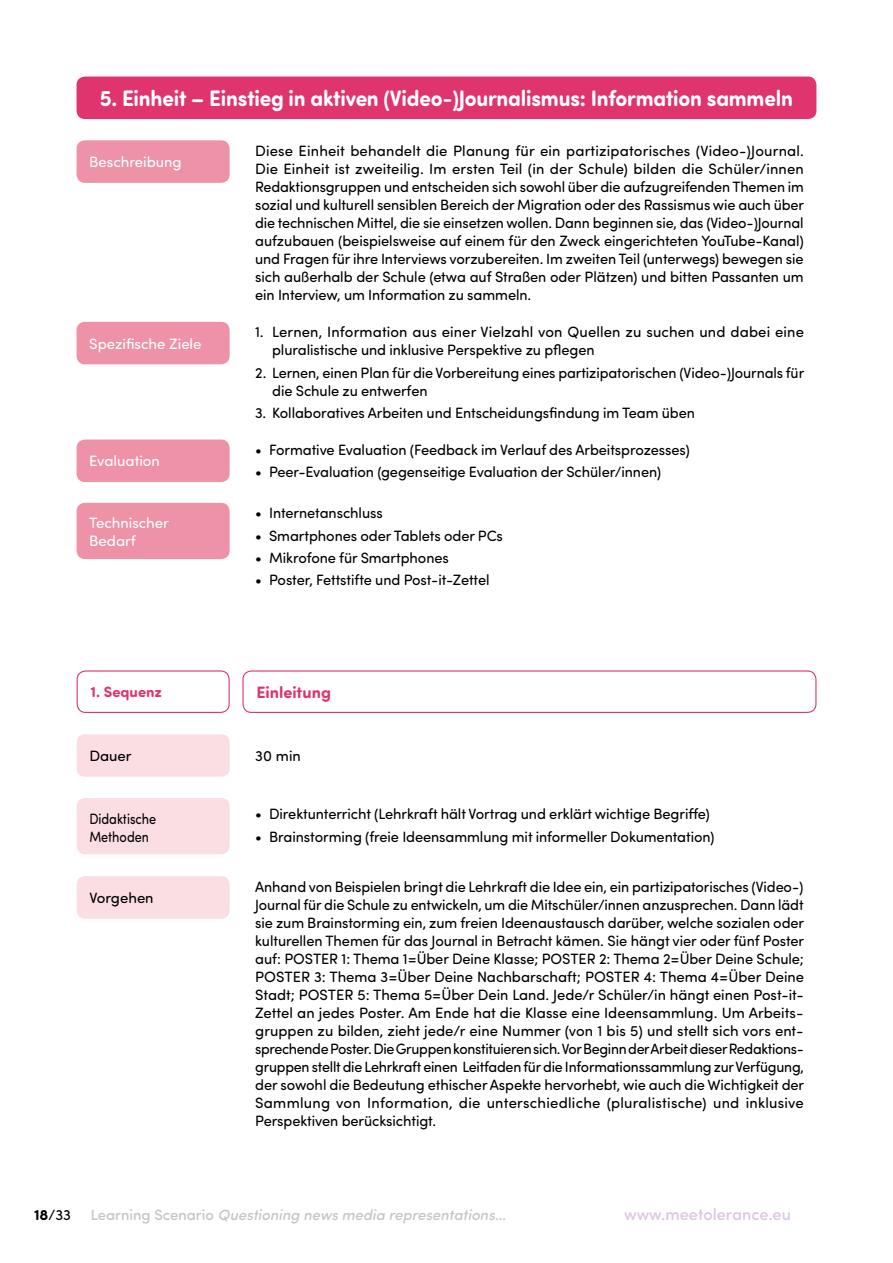
<style>
.page{position:relative;width:893px;height:1263px;background:#fff}
.page>*{position:absolute;margin:0;border:0;box-sizing:border-box;transform-origin:0 0}
.t1{font:700 22.5px "Sofia Pro Soft";letter-spacing:-.01em;color:#fff;scale:.94 1}
.t2{font:500 16.5px "Sofia Pro Soft";color:#dcc6e1}
.t3{font:700 16.5px "Sofia Pro Soft";color:#e0346e}
.t4{font:15px/18px "Sofia Pro Soft";letter-spacing:-.005em;color:#000;text-align:justify}
.t5{font:15px/18px "Sofia Pro Soft";color:#fff}
.t6{font:italic 500 15px "Sofia Pro Soft";color:#c6c6c6}
.t7{font:15px/18px "Sofia Pro Soft";letter-spacing:-.005em;color:#000;scale:.85 1}
.t8{font:700 15px "Sofia Pro Soft";color:#e0346e}
.s1{font-weight:700}
.s2{font-style:normal}
</style>
<div class="page">
<div style="left:77px;top:77px;width:739px;height:42px;background:#e0346e;border-radius:9px"></div>
<div style="left:77px;top:140px;width:153px;height:43px;background:#ed92a7;border-radius:9px"></div>
<div style="left:77px;top:322px;width:153px;height:42px;background:#ed92a7;border-radius:9px"></div>
<div style="left:77px;top:439px;width:153px;height:43px;background:#ed92a7;border-radius:9px"></div>
<div style="left:77px;top:503px;width:153px;height:56px;background:#ed92a7;border-radius:9px"></div>
<div style="left:77px;top:670px;width:153px;height:43px;border:1px solid #e0346e;border-radius:9px"></div>
<div style="left:242px;top:670px;width:574px;height:43px;border:1px solid #e0346e;border-radius:9px"></div>
<div style="left:77px;top:734px;width:153px;height:43px;background:#fadee4;border-radius:9px"></div>
<div style="left:77px;top:798px;width:153px;height:56px;background:#fadee4;border-radius:9px"></div>
<div style="left:77px;top:876px;width:153px;height:43px;background:#fadee4;border-radius:9px"></div>
<h1 class="t1" style="left:100px;top:82px;width:739px">5. Einheit – Einstieg in aktiven (Video-)Journalismus: Information sammeln</h1>
<p class="t5" style="left:89px;top:152px;width:94px">Beschreibung</p>
<p class="t4" style="left:255px;top:141px;width:551px">Diese Einheit behandelt die Planung für ein partizipatorisches (Video-)Journal.<br>Die Einheit ist zweiteilig. Im ersten Teil (in der Schule) bilden die Schüler/innen Redaktionsgruppen und entscheiden sich sowohl über die aufzugreifenden Themen im sozial und kulturell sensiblen Bereich der Migration oder des Rassismus wie auch über die technischen Mittel, die sie einsetzen wollen. Dann beginnen sie, das (Video-)Journal aufzubauen (beispielsweise auf einem für den Zweck eingerichteten YouTube-Kanal) und Fragen für ihre Interviews vorzubereiten. Im zweiten Teil (unterwegs) bewegen sie sich außerhalb der Schule (etwa auf Straßen oder Plätzen) und bitten Passanten um ein Interview, um Information zu sammeln.</p>
<p class="t5" style="left:89px;top:334px;width:114px">Spezifische Ziele</p>
<p class="t4" style="left:272px;top:322px;width:533px;text-indent:-17px">1. Lernen, Information aus einer Vielzahl von Quellen zu suchen und dabei eine pluralistische und inklusive Perspektive zu pflegen</p>
<p class="t4" style="left:272px;top:363px;width:534px;text-indent:-17px">2. Lernen, einen Plan für die Vorbereitung eines partizipatorischen (Video-)Journals für die Schule zu entwerfen</p>
<p class="t4" style="left:255px;top:403px;width:441px">3. Kollaboratives Arbeiten und Entscheidungsfindung im Team üben</p>
<p class="t5" style="left:89px;top:451px;width:72px">Evaluation</p>
<p class="t4" style="left:255px;top:440px;width:436px">• Formative Evaluation (Feedback im Verlauf des Arbeitsprozesses)</p>
<p class="t4" style="left:255px;top:462px;width:407px">• Peer-Evaluation (gegenseitige Evaluation der Schüler/innen)</p>
<p class="t5" style="left:89px;top:513px;width:81px">Technischer<br>Bedarf</p>
<p class="t4" style="left:255px;top:503px;width:129px">• Internetanschluss</p>
<p class="t4" style="left:255px;top:526px;width:249px">• Smartphones oder Tablets oder PCs</p>
<p class="t4" style="left:255px;top:548px;width:195px">• Mikrofone für Smartphones</p>
<p class="t4" style="left:255px;top:570px;width:236px">• Poster, Fettstifte und Post-it-Zettel</p>
<p class="t8" style="left:90px;top:681px;width:73px">1. Sequenz</p>
<p class="t3" style="left:256px;top:680px;width:76px">Einleitung</p>
<p class="t4" style="left:89px;top:746px;width:44px">Dauer</p>
<p class="t4" style="left:255px;top:746px;width:47px">30 min</p>
<p class="t7" style="left:89px;top:809px;width:80px">Didaktische<br>Methoden</p>
<p class="t4" style="left:255px;top:804px;width:456px">• Direktunterricht (Lehrkraft hält Vortrag und erklärt wichtige Begriffe)</p>
<p class="t4" style="left:255px;top:827px;width:461px">• Brainstorming (freie Ideensammlung mit informeller Dokumentation)</p>
<p class="t4" style="left:89px;top:888px;width:66px">Vorgehen</p>
<p class="t4" style="left:255px;top:877px;width:551px">Anhand von Beispielen bringt die Lehrkraft die Idee ein, ein partizipatorisches (Video-)<br>Journal für die Schule zu entwickeln, um die Mitschüler/innen anzusprechen. Dann lädt sie zum Brainstorming ein, zum freien Ideenaustausch darüber, welche sozialen oder kulturellen Themen für das Journal in Betracht kämen. Sie hängt vier oder fünf Poster auf: POSTER 1: Thema 1=Über Deine Klasse; POSTER 2: Thema 2=Über Deine Schule; POSTER 3: Thema 3=Über Deine Nachbarschaft; POSTER 4: Thema 4=Über Deine Stadt; POSTER 5: Thema 5=Über Dein Land. Jede/r Schüler/in hängt einen Post-it-Zettel an jedes Poster. Am Ende hat die Klasse eine Ideensammlung. Um Arbeits&shy;gruppen zu bilden, zieht jede/r eine Nummer (von 1 bis 5) und stellt sich vors ent&shy;sprechende Poster. Die Gruppen konstituieren sich. Vor Beginn der Arbeit dieser Redaktions&shy;gruppen stellt die Lehrkraft einen Leitfaden für die Informationssammlung zur Verfügung, der sowohl die Bedeutung ethischer Aspekte hervorhebt, wie auch die Wichtigkeit der Sammlung von Information, die unterschiedliche (pluralistische) und inklusive Perspektiven berücksichtigt.</p>
<p class="t4" style="left:34px;top:1205px;width:39px"><span class="s1">18</span>/33</p>
<p class="t6" style="left:91px;top:1203px;width:417px"><span class="s2">Learning Scenario</span> Questioning news media representations…</p>
<p class="t2" style="left:624px;top:1202px;width:168px">www.meetolerance.eu</p>
</div>
